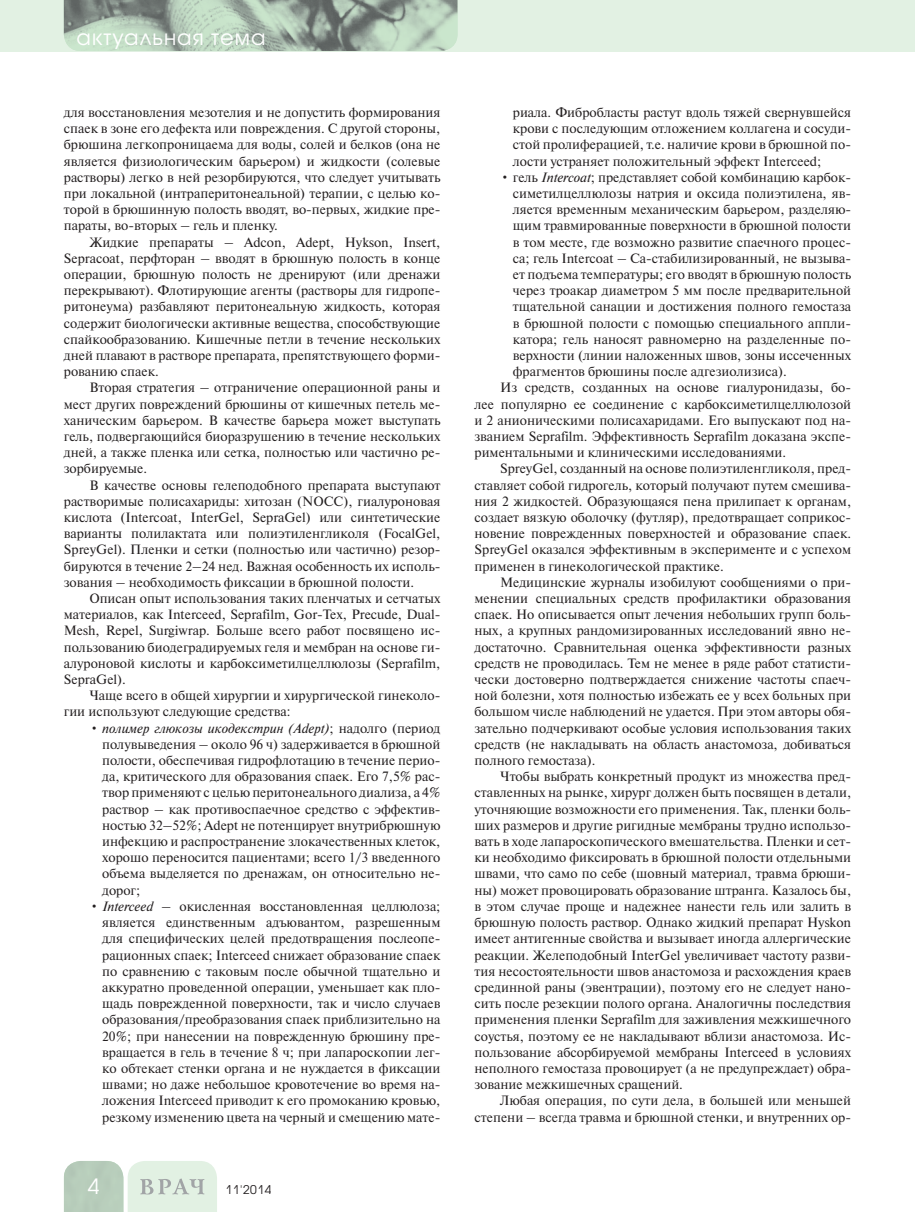
<style>
.page{position:relative;width:915px;height:1212px;background:#fff}
.page>*{position:absolute;margin:0;border:0;box-sizing:border-box;transform-origin:0 0}
.t1{font:21px "Avant Garde Gothic C";letter-spacing:.05em;color:#fff}
.t2{font:13.5px/16.2px "Newton C";color:#231f20;text-align:justify}
.t3{font:12px "Avant Garde Gothic C";letter-spacing:.05em;color:#231f20}
.s1{font-style:italic}
</style>
<div class="page">
<div style="left:0;top:0;width:914px;height:51px;background:#e2f1e3"></div>
<svg style="left:64px;top:1161px;width:153px;height:51px;background:#d0e0d2"></svg>
<img style="left:64px;top:0;width:393px;height:51px">
<h1 class="t1" style="left:77px;top:27px;width:190px">актуальная тема</h1>
<p class="t2" style="left:64px;top:106px;width:378px">для восстановления мезотелия и не допустить формирования спаек в зоне его дефекта или повреждения. С другой стороны, брюшина легкопроницаема для воды, солей и белков (она не является физиологическим барьером) и жидкости (солевые растворы) легко в ней резорбируются, что следует учитывать при локальной (интраперитонеальной) терапии, с целью ко&shy;торой в брюшинную полость вводят, во-первых, жидкие пре&shy;параты, во-вторых – гель и пленку.</p>
<p class="t2" style="left:64px;top:235px;width:378px;text-indent:26px">Жидкие препараты – Adcon, Adept, Hykson, Insert, Sepracoat, перфторан – вводят в брюшную полость в конце операции, брюшную полость не дренируют (или дренажи перекрывают). Флотирующие агенты (растворы для гидропе&shy;ритонеума) разбавляют перитонеальную жидкость, которая содержит биологически активные вещества, способствующие спайкообразованию. Кишечные петли в течение нескольких дней плавают в растворе препарата, препятствующего форми&shy;рованию спаек.</p>
<p class="t2" style="left:64px;top:381px;width:378px;text-indent:26px">Вторая стратегия – отграничение операционной раны и мест других повреждений брюшины от кишечных петель ме&shy;ханическим барьером. В качестве барьера может выступать гель, подвергающийся биоразрушению в течение нескольких дней, а также пленка или сетка, полностью или частично ре&shy;зорбируемые.</p>
<p class="t2" style="left:64px;top:478px;width:378px;text-indent:26px">В качестве основы гелеподобного препарата выступают растворимые полисахариды: хитозан (NOCC), гиалуроновая кислота (Intercoat, InterGel, SepraGel) или синтетические варианты полилактата или полиэтиленгликоля (FocalGel, SpreyGel). Пленки и сетки (полностью или частично) резор&shy;бируются в течение 2–24 нед. Важная особенность их исполь&shy;зования – необходимость фиксации в брюшной полости.</p>
<p class="t2" style="left:64px;top:592px;width:378px;text-indent:26px">Описан опыт использования таких пленчатых и сетчатых материалов, как Interceed, Seprafilm, Gor-Tex, Precude, Dual-Mesh, Repel, Surgiwrap. Больше всего работ посвящено ис&shy;пользованию биодеградируемых геля и мембран на основе ги&shy;алуроновой кислоты и карбоксиметилцеллюлозы (Seprafilm, SepraGel).</p>
<p class="t2" style="left:64px;top:689px;width:378px;text-indent:26px">Чаще всего в общей хирургии и хирургической гинеколо&shy;гии используют следующие средства:</p>
<p class="t2" style="left:102px;top:721px;width:340px;text-indent:-13px">• <span class="s1">полимер глюкозы икодекстрин (Adept)</span>; надолго (период полувыведения – около 96 ч) задерживается в брюшной полости, обеспечивая гидрофлотацию в течение перио&shy;да, критического для образования спаек. Его 7,5% рас&shy;твор применяют с целью перитонеального диализа, а 4% раствор – как противоспаечное средство с эффектив&shy;ностью 32–52%; Аdept не потенцирует внутрибрюшную инфекцию и распространение злокачественных клеток, хорошо переносится пациентами; всего 1/3 введенного объема выделяется по дренажам, он относительно не&shy;дорог;</p>
<p class="t2" style="left:102px;top:899px;width:340px;text-indent:-13px">• <span class="s1">Interceed</span> – окисленная восстановленная целлюлоза; является единственным адъювантом, разрешенным для специфических целей предотвращения послеопе&shy;рационных спаек; Interceed снижает образование спаек по сравнению с таковым после обычной тщательно и аккуратно проведенной операции, уменьшает как пло&shy;щадь поврежденной поверхности, так и число случаев образования/преобразования спаек приблизительно на 20%; при нанесении на поврежденную брюшину пре&shy;вращается в гель в течение 8 ч; при лапароскопии лег&shy;ко обтекает стенки органа и не нуждается в фиксации швами; но даже небольшое кровотечение во время на&shy;ложения Interceed приводит к его промоканию кровью, резкому изменению цвета на черный и смещению мате-</p>
<h1 class="t1" style="left:88px;top:1177px;width:13px">4</h1>
<p class="t3" style="left:225px;top:1184px;width:47px">11'2014</p>
<p class="t2" style="left:512px;top:106px;width:340px">риала. Фибробласты растут вдоль тяжей свернувшейся крови с последующим отложением коллагена и сосуди&shy;стой пролиферацией, т.е. наличие крови в брюшной по&shy;лости устраняет положительный эффект Interceed;</p>
<p class="t2" style="left:500px;top:170px;width:352px">• гель <span class="s1">Intercoat</span>; представляет собой комбинацию карбок-</p>
<p class="t2" style="left:512px;top:187px;width:340px">симетилцеллюлозы натрия и оксида полиэтилена, яв-</p>
<p class="t2" style="left:512px;top:203px;width:340px">ляется временным механическим барьером, разделяю-</p>
<p class="t2" style="left:512px;top:219px;width:340px">щим травмированные поверхности в брюшной полости</p>
<p class="t2" style="left:512px;top:235px;width:340px">в том месте, где возможно развитие спаечного процес-</p>
<p class="t2" style="left:512px;top:251px;width:340px">са; гель Intercoat – Са-стабилизированный, не вызыва-</p>
<p class="t2" style="left:512px;top:268px;width:340px">ет подъема температуры; его вводят в брюшную полость</p>
<p class="t2" style="left:512px;top:284px;width:340px">через троакар диаметром 5 мм после предварительной</p>
<p class="t2" style="left:512px;top:300px;width:340px">тщательной санации и достижения полного гемостаза</p>
<p class="t2" style="left:512px;top:316px;width:340px">в брюшной полости с помощью специального аппли-</p>
<p class="t2" style="left:512px;top:332px;width:340px">катора; гель наносят равномерно на разделенные по-</p>
<p class="t2" style="left:512px;top:349px;width:340px">верхности (линии наложенных швов, зоны иссеченных</p>
<p class="t2" style="left:512px;top:365px;width:275px">фрагментов брюшины после адгезиолизиса).</p>
<p class="t2" style="left:500px;top:381px;width:352px">Из средств, созданных на основе гиалуронидазы, бо-</p>
<p class="t2" style="left:474px;top:397px;width:378px">лее популярно ее соединение с карбоксиметилцеллюлозой</p>
<p class="t2" style="left:474px;top:413px;width:378px">и 2 анионическими полисахаридами. Его выпускают под на-</p>
<p class="t2" style="left:474px;top:430px;width:378px">званием Seprafilm. Эффективность Seprafilm доказана экспе-</p>
<p class="t2" style="left:474px;top:446px;width:313px">риментальными и клиническими исследованиями.</p>
<p class="t2" style="left:500px;top:462px;width:352px">SpreyGel, созданный на основе полиэтиленгликоля, пред-</p>
<p class="t2" style="left:474px;top:478px;width:378px">ставляет собой гидрогель, который получают путем смешива-</p>
<p class="t2" style="left:474px;top:494px;width:378px">ния 2 жидкостей. Образующаяся пена прилипает к органам,</p>
<p class="t2" style="left:474px;top:511px;width:378px">создает вязкую оболочку (футляр), предотвращает соприкос-</p>
<p class="t2" style="left:474px;top:527px;width:378px">новение поврежденных поверхностей и образование спаек.</p>
<p class="t2" style="left:474px;top:543px;width:378px">SpreyGel оказался эффективным в эксперименте и с успехом</p>
<p class="t2" style="left:474px;top:559px;width:251px">применен в гинекологической практике.</p>
<p class="t2" style="left:500px;top:575px;width:352px">Медицинские журналы изобилуют сообщениями о при-</p>
<p class="t2" style="left:474px;top:592px;width:378px">менении специальных средств профилактики образования</p>
<p class="t2" style="left:474px;top:608px;width:378px">спаек. Но описывается опыт лечения небольших групп боль-</p>
<p class="t2" style="left:474px;top:624px;width:378px">ных, а крупных рандомизированных исследований явно не-</p>
<p class="t2" style="left:474px;top:640px;width:378px">достаточно. Сравнительная оценка эффективности разных</p>
<p class="t2" style="left:474px;top:656px;width:378px">средств не проводилась. Тем не менее в ряде работ статисти-</p>
<p class="t2" style="left:474px;top:673px;width:378px">чески достоверно подтверждается снижение частоты спаеч-</p>
<p class="t2" style="left:474px;top:689px;width:378px">ной болезни, хотя полностью избежать ее у всех больных при</p>
<p class="t2" style="left:474px;top:705px;width:378px">большом числе наблюдений не удается. При этом авторы обя-</p>
<p class="t2" style="left:474px;top:721px;width:378px">зательно подчеркивают особые условия использования таких</p>
<p class="t2" style="left:474px;top:737px;width:378px">средств (не накладывать на область анастомоза, добиваться</p>
<p class="t2" style="left:474px;top:754px;width:122px">полного гемостаза).</p>
<p class="t2" style="left:500px;top:770px;width:352px">Чтобы выбрать конкретный продукт из множества пред-</p>
<p class="t2" style="left:474px;top:786px;width:378px">ставленных на рынке, хирург должен быть посвящен в детали,</p>
<p class="t2" style="left:474px;top:802px;width:378px">уточняющие возможности его применения. Так, пленки боль-</p>
<p class="t2" style="left:474px;top:818px;width:378px">ших размеров и другие ригидные мембраны трудно использо-</p>
<p class="t2" style="left:474px;top:835px;width:378px">вать в ходе лапароскопического вмешательства. Пленки и сет-</p>
<p class="t2" style="left:474px;top:851px;width:378px">ки необходимо фиксировать в брюшной полости отдельными</p>
<p class="t2" style="left:474px;top:867px;width:378px">швами, что само по себе (шовный материал, травма брюши-</p>
<p class="t2" style="left:474px;top:883px;width:378px">ны) может провоцировать образование штранга. Казалось бы,</p>
<p class="t2" style="left:474px;top:899px;width:378px">в этом случае проще и надежнее нанести гель или залить в</p>
<p class="t2" style="left:474px;top:916px;width:378px">брюшную полость раствор. Однако жидкий препарат Hyskon</p>
<p class="t2" style="left:474px;top:932px;width:378px">имеет антигенные свойства и вызывает иногда аллергические</p>
<p class="t2" style="left:474px;top:948px;width:378px">реакции. Желеподобный InterGel увеличивает частоту разви-</p>
<p class="t2" style="left:474px;top:964px;width:378px">тия несостоятельности швов анастомоза и расхождения краев</p>
<p class="t2" style="left:474px;top:980px;width:378px">срединной раны (эвентрации), поэтому его не следует нано-</p>
<p class="t2" style="left:474px;top:997px;width:378px">сить после резекции полого органа. Аналогичны последствия</p>
<p class="t2" style="left:474px;top:1013px;width:378px">применения пленки Seprafilm для заживления межкишечного</p>
<p class="t2" style="left:474px;top:1029px;width:378px">соустья, поэтому ее не накладывают вблизи анастомоза. Ис-</p>
<p class="t2" style="left:474px;top:1045px;width:378px">пользование абсорбируемой мембраны Interceed в условиях</p>
<p class="t2" style="left:474px;top:1061px;width:378px">неполного гемостаза провоцирует (а не предупреждает) обра-</p>
<p class="t2" style="left:474px;top:1078px;width:210px">зование межкишечных сращений.</p>
<p class="t2" style="left:500px;top:1094px;width:352px">Любая операция, по сути дела, в большей или меньшей</p>
<p class="t2" style="left:474px;top:1110px;width:378px">степени – всегда травма и брюшной стенки, и внутренних ор-</p>
</div>
